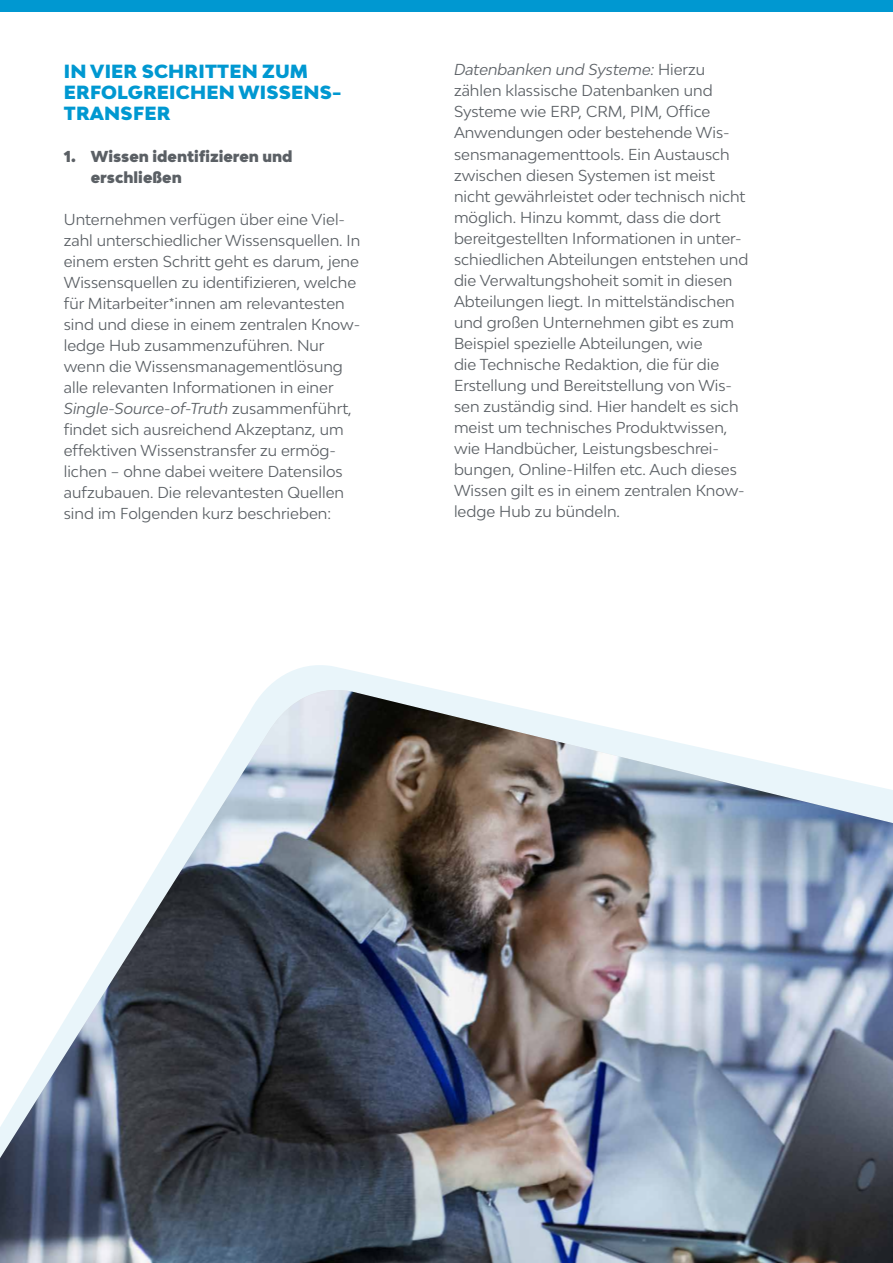
<style>
.page{position:relative;width:893px;height:1263px;background:#fff}
.page>*{position:absolute;margin:0;border:0;box-sizing:border-box;transform-origin:0 0}
.t1{font:900 18px/21px "Bw Modelica";letter-spacing:.01em;color:#0098d1}
.t2{font:15px/21px "Bw Modelica";color:#5b6065}
.t3{font:900 15px/21px "Bw Modelica";color:#5b6065}
.s1{font-style:italic}
</style>
<div class="page">
<img style="left:0;top:690px;width:893px;height:573px">
<div style="left:0;top:0;width:893px;height:11px;background:#0098d1"></div>
<p class="t1" style="left:64px;top:60px;width:279px">IN VIER SCHRITTEN ZUM<br>ERFOLGREICHEN WISSENS-<br>TRANSFER</p>
<p class="t3" style="left:91px;top:145px;width:203px;text-indent:-27px">1. Wissen identifizieren und erschließen</p>
<p class="t2" style="left:64px;top:208px;width:298px">Unternehmen verfügen über eine Viel&shy;zahl unterschiedlicher Wissensquellen. In einem ersten Schritt geht es darum, jene Wissensquellen zu identifizieren, welche für Mitarbeiter*innen am relevantesten sind und diese in einem zentralen Know&shy;ledge Hub zusammenzuführen. Nur wenn die Wissensmanagementlösung alle relevanten Informationen in einer <span class="s1">Single-Source-of-Truth</span> zusammenführt, findet sich ausreichend Akzeptanz, um effektiven Wissenstransfer zu ermög&shy;lichen – ohne dabei weitere Datensilos aufzubauen. Die relevantesten Quellen sind im Folgenden kurz beschrieben:</p>
<p class="t2" style="left:454px;top:59px;width:296px"><span class="s1">Datenbanken und Systeme:</span> Hierzu zählen klassische Datenbanken und Systeme wie ERP, CRM, PIM, Office Anwendungen oder bestehende Wis&shy;sensmanagementtools. Ein Austausch zwischen diesen Systemen ist meist nicht gewährleistet oder technisch nicht möglich. Hinzu kommt, dass die dort bereitgestellten Informationen in unter&shy;schiedlichen Abteilungen entstehen und die Verwaltungshoheit somit in diesen Abteilungen liegt. In mittelständischen und großen Unternehmen gibt es zum Beispiel spezielle Abteilungen, wie<br>die Technische Redaktion, die für die Erstellung und Bereitstellung von Wis&shy;sen zuständig sind. Hier handelt es sich meist um technisches Produktwissen, wie Handbücher, Leistungsbeschrei&shy;bungen, Online-Hilfen etc. Auch dieses Wissen gilt es in einem zentralen Know&shy;ledge Hub zu bündeln.</p>
</div>
